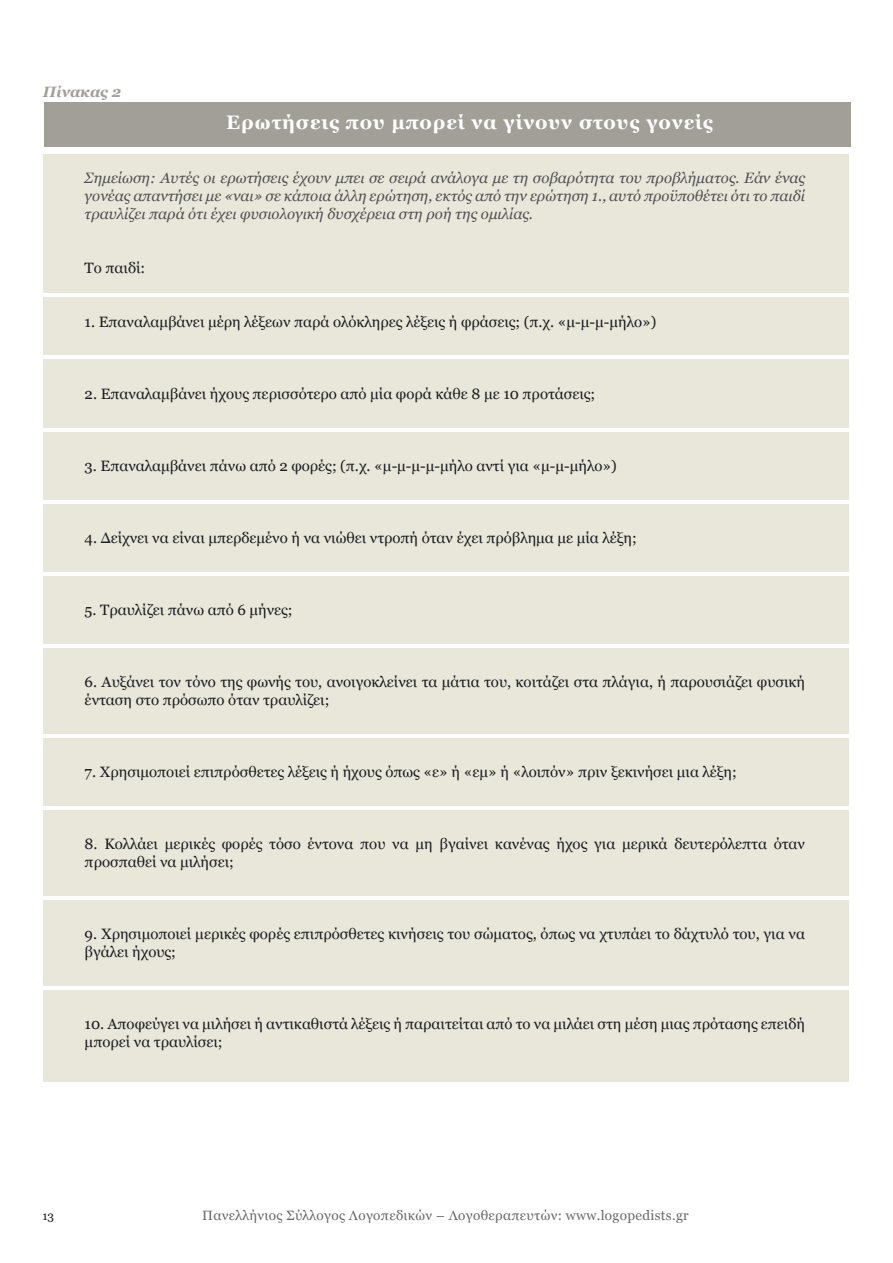
<style>
.page{position:relative;width:893px;height:1263px;background:#fff}
.page>*{position:absolute;margin:0;border:0;box-sizing:border-box;transform-origin:0 0}
.t1{font:700 19.5px "Georgia";letter-spacing:.05em;color:#fff}
.t2{font:15px/18px "Georgia";color:#1b1c20}
.t3{font:italic 15px/18px "Georgia";color:#515054;text-align:justify}
.t4{font:italic 700 15px "Georgia";color:#a29f99}
.t5{font:13.5px "Georgia";letter-spacing:.025em;color:#68676c}
.t6{font:12px "Georgia";color:#1b1c20}
</style>
<div class="page">
<div style="left:44px;top:102px;width:806px;height:44px;background:#a29f99"></div>
<div style="left:44px;top:154px;width:805px;height:927px;background:#e9e7da"></div>
<hr style="left:43px;top:293px;width:806px;height:4px;background:#fff">
<hr style="left:43px;top:355px;width:806px;height:4px;background:#fff">
<hr style="left:43px;top:428px;width:806px;height:4px;background:#fff">
<hr style="left:42px;top:500px;width:807px;height:4px;background:#fff">
<hr style="left:43px;top:572px;width:806px;height:4px;background:#fff">
<hr style="left:43px;top:644px;width:806px;height:4px;background:#fff">
<hr style="left:43px;top:734px;width:806px;height:4px;background:#fff">
<hr style="left:43px;top:806px;width:806px;height:3px;background:#fff">
<hr style="left:43px;top:896px;width:806px;height:4px;background:#fff">
<hr style="left:43px;top:986px;width:806px;height:4px;background:#fff">
<p class="t4" style="left:43px;top:83px;width:80px">Πίνακας 2</p>
<p class="t1" style="left:226px;top:112px;width:488px">Ερωτήσεις που μπορεί να γίνουν στους γονείς</p>
<p class="t3" style="left:85px;top:169px;width:722px">Σημείωση: Αυτές οι ερωτήσεις έχουν μπει σε σειρά ανάλογα με τη σοβαρότητα του προβλήματος. Εάν ένας γονέας απαντήσει με «ναι» σε κάποια άλλη ερώτηση, εκτός από την ερώτηση 1., αυτό προϋποθέτει ότι το παιδί τραυλίζει παρά ότι έχει φυσιολογική δυσχέρεια στη ροή της ομιλίας.</p>
<p class="t2" style="left:85px;top:259px;width:62px">Το παιδί:</p>
<p class="t2" style="left:85px;top:313px;width:573px">1. Επαναλαμβάνει μέρη λέξεων παρά ολόκληρες λέξεις ή φράσεις; (π.χ. «μ-μ-μ-μήλο»)</p>
<p class="t2" style="left:85px;top:385px;width:512px">2. Επαναλαμβάνει ήχους περισσότερο από μία φορά κάθε 8 με 10 προτάσεις;</p>
<p class="t2" style="left:85px;top:457px;width:534px">3. Επαναλαμβάνει πάνω από 2 φορές; (π.χ. «μ-μ-μ-μ-μήλο αντί για «μ-μ-μήλο»)</p>
<p class="t2" style="left:85px;top:529px;width:554px">4. Δείχνει να είναι μπερδεμένο ή να νιώθει ντροπή όταν έχει πρόβλημα με μία λέξη;</p>
<p class="t2" style="left:85px;top:601px;width:209px">5. Τραυλίζει πάνω από 6 μήνες;</p>
<p class="t2" style="left:85px;top:673px;width:722px">6. Αυξάνει τον τόνο της φωνής του, ανοιγοκλείνει τα μάτια του, κοιτάζει στα πλάγια, ή παρουσιάζει φυσική ένταση στο πρόσωπο όταν τραυλίζει;</p>
<p class="t2" style="left:85px;top:763px;width:654px">7. Χρησιμοποιεί επιπρόσθετες λέξεις ή ήχους όπως «ε» ή «εμ» ή «λοιπόν» πριν ξεκινήσει μια λέξη;</p>
<p class="t2" style="left:85px;top:835px;width:722px">8. Κολλάει μερικές φορές τόσο έντονα που να μη βγαίνει κανένας ήχος για μερικά δευτερόλεπτα όταν προσπαθεί να μιλήσει;</p>
<p class="t2" style="left:85px;top:925px;width:722px">9. Χρησιμοποιεί μερικές φορές επιπρόσθετες κινήσεις του σώματος, όπως να χτυπάει το δάχτυλό του, για να βγάλει ήχους;</p>
<p class="t2" style="left:85px;top:1015px;width:722px">10. Αποφεύγει να μιλήσει ή αντικαθιστά λέξεις ή παραιτείται από το να μιλάει στη μέση μιας πρότασης επειδή μπορεί να τραυλίσει;</p>
<p class="t6" style="left:42px;top:1209px;width:13px">13</p>
<p class="t5" style="left:202px;top:1207px;width:488px">Πανελλήνιος Σύλλογος Λογοπεδικών – Λογοθεραπευτών: www.logopedists.gr</p>
</div>
